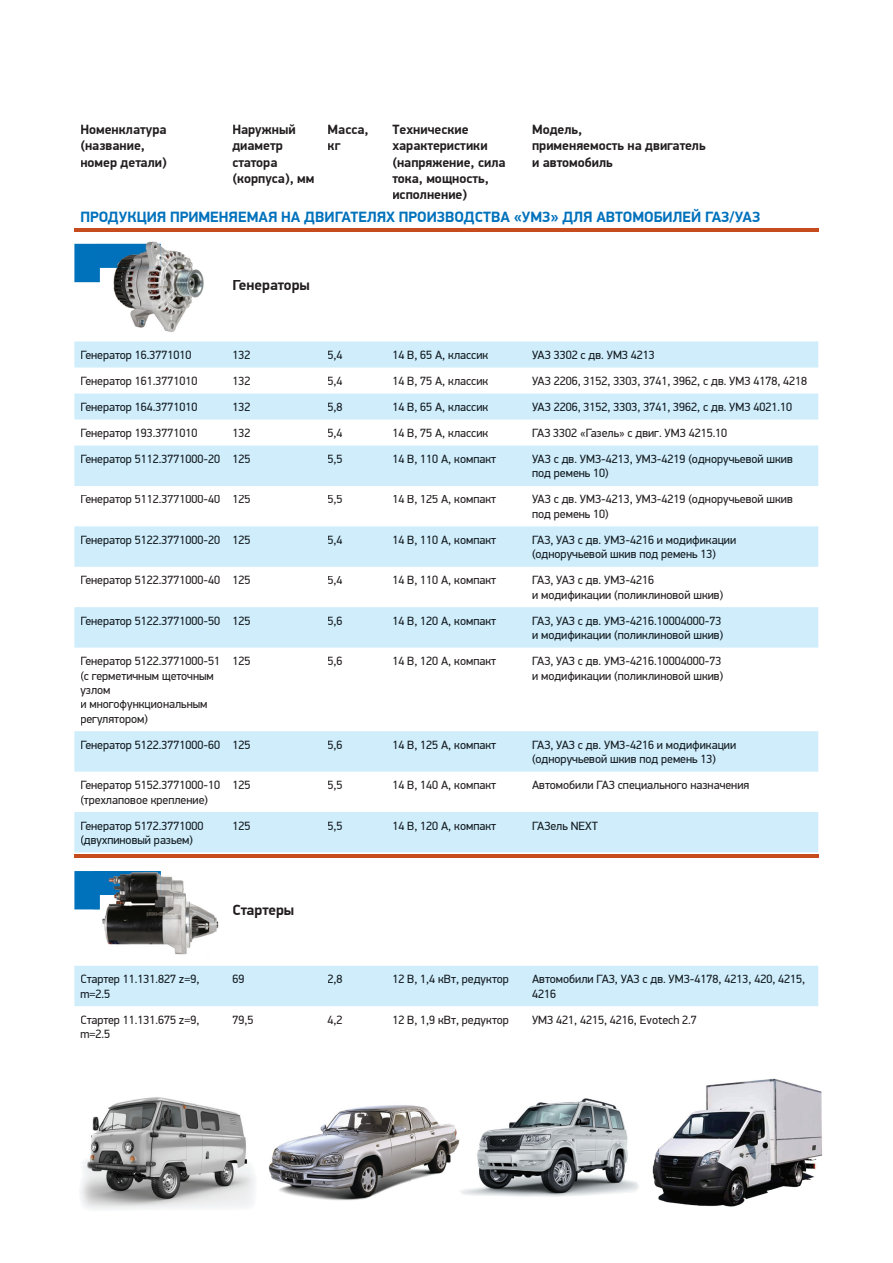
<style>
.page{position:relative;width:893px;height:1263px;background:#fff}
.page>*{position:absolute;margin:0;border:0;box-sizing:border-box;transform-origin:0 0}
.t1{font:700 15px "PF Din Display Pro";color:#0071bb}
.t2{font:700 15px "PF Din Display Pro";color:#231f20}
.t3{font:700 13.5px/16.2px "PF Din Display Pro";color:#231f20}
.t4{font:12px/14.4px "PF Din Display Pro";color:#141b21}
.t5{font:12px/14.4px "PF Din Display Pro";color:#231f20}
</style>
<div class="page">
<svg style="left:74px;top:341px;width:744px;height:665px"></svg>
<div style="left:81px;top:351px;width:110px;height:10px;background:#cfedfb"></div>
<div style="left:233px;top:351px;width:17px;height:8px;background:#cfedfb"></div>
<div style="left:328px;top:351px;width:14px;height:10px;background:#cfedfb"></div>
<div style="left:393px;top:351px;width:95px;height:10px;background:#cfedfb"></div>
<div style="left:532px;top:351px;width:122px;height:9px;background:#cfedfb"></div>
<div style="left:81px;top:403px;width:116px;height:10px;background:#cfedfb"></div>
<div style="left:233px;top:403px;width:17px;height:8px;background:#cfedfb"></div>
<div style="left:328px;top:403px;width:14px;height:10px;background:#cfedfb"></div>
<div style="left:393px;top:403px;width:95px;height:10px;background:#cfedfb"></div>
<div style="left:532px;top:403px;width:259px;height:10px;background:#cfedfb"></div>
<div style="left:81px;top:455px;width:139px;height:10px;background:#cfedfb"></div>
<div style="left:233px;top:455px;width:17px;height:8px;background:#cfedfb"></div>
<div style="left:328px;top:455px;width:14px;height:10px;background:#cfedfb"></div>
<div style="left:393px;top:455px;width:103px;height:10px;background:#cfedfb"></div>
<div style="left:532px;top:454px;width:261px;height:11px;background:#cfedfb"></div>
<div style="left:533px;top:469px;width:75px;height:11px;background:#cfedfb"></div>
<div style="left:81px;top:535px;width:139px;height:11px;background:#cfedfb"></div>
<div style="left:233px;top:535px;width:17px;height:9px;background:#cfedfb"></div>
<div style="left:328px;top:536px;width:14px;height:9px;background:#cfedfb"></div>
<div style="left:393px;top:535px;width:103px;height:10px;background:#cfedfb"></div>
<div style="left:533px;top:535px;width:203px;height:11px;background:#cfedfb"></div>
<div style="left:533px;top:549px;width:182px;height:12px;background:#cfedfb"></div>
<div style="left:81px;top:616px;width:139px;height:11px;background:#cfedfb"></div>
<div style="left:233px;top:616px;width:17px;height:9px;background:#cfedfb"></div>
<div style="left:328px;top:616px;width:14px;height:10px;background:#cfedfb"></div>
<div style="left:393px;top:616px;width:103px;height:10px;background:#cfedfb"></div>
<div style="left:533px;top:616px;width:188px;height:10px;background:#cfedfb"></div>
<div style="left:533px;top:630px;width:190px;height:11px;background:#cfedfb"></div>
<div style="left:81px;top:740px;width:139px;height:11px;background:#cfedfb"></div>
<div style="left:233px;top:740px;width:17px;height:9px;background:#cfedfb"></div>
<div style="left:328px;top:740px;width:14px;height:10px;background:#cfedfb"></div>
<div style="left:393px;top:740px;width:103px;height:10px;background:#cfedfb"></div>
<div style="left:533px;top:740px;width:203px;height:11px;background:#cfedfb"></div>
<div style="left:533px;top:754px;width:182px;height:11px;background:#cfedfb"></div>
<div style="left:81px;top:821px;width:122px;height:11px;background:#cfedfb"></div>
<div style="left:81px;top:835px;width:111px;height:11px;background:#cfedfb"></div>
<div style="left:233px;top:821px;width:17px;height:9px;background:#cfedfb"></div>
<div style="left:328px;top:821px;width:14px;height:10px;background:#cfedfb"></div>
<div style="left:393px;top:821px;width:103px;height:10px;background:#cfedfb"></div>
<div style="left:533px;top:821px;width:65px;height:9px;background:#cfedfb"></div>
<div style="left:81px;top:975px;width:118px;height:11px;background:#cfedfb"></div>
<div style="left:81px;top:989px;width:29px;height:9px;background:#cfedfb"></div>
<div style="left:233px;top:975px;width:11px;height:8px;background:#cfedfb"></div>
<div style="left:328px;top:975px;width:14px;height:10px;background:#cfedfb"></div>
<div style="left:393px;top:975px;width:115px;height:11px;background:#cfedfb"></div>
<div style="left:532px;top:974px;width:273px;height:11px;background:#cfedfb"></div>
<div style="left:532px;top:989px;width:24px;height:9px;background:#cfedfb"></div>
<hr style="left:74px;top:228px;width:745px;height:3px;background:#c64c1e">
<hr style="left:74px;top:854px;width:745px;height:3px;background:#c64c1e">
<svg style="left:74px;top:244px;width:22px;height:38px"></svg>
<svg style="left:74px;top:871px;width:19px;height:38px"></svg>
<img style="left:96px;top:241px;width:108px;height:91px">
<img style="left:96px;top:244px;width:65px;height:38px">
<img style="left:93px;top:863px;width:134px;height:100px">
<img style="left:93px;top:871px;width:68px;height:38px">
<img style="left:80px;top:1097px;width:175px;height:113px">
<img style="left:461px;top:1098px;width:176px;height:99px">
<img style="left:268px;top:1105px;width:187px;height:96px">
<img style="left:455px;top:1128px;width:5px;height:22px">
<img style="left:637px;top:1078px;width:185px;height:129px">
<p class="t3" style="left:80px;top:122px;width:88px">Номенклатура (название, номер детали)</p>
<p class="t3" style="left:232px;top:122px;width:84px">Наружный диаметр статора (корпуса), мм</p>
<p class="t3" style="left:328px;top:122px;width:42px">Масса, кг</p>
<p class="t3" style="left:392px;top:122px;width:115px">Технические характеристики (напряжение, сила тока, мощность, исполнение)</p>
<p class="t3" style="left:532px;top:122px;width:175px">Модель,<br>применяемость на двигатель и автомобиль</p>
<p class="t1" style="left:80px;top:208px;width:681px">ПРОДУКЦИЯ ПРИМЕНЯЕМАЯ НА ДВИГАТЕЛЯХ ПРОИЗВОДСТВА «УМЗ» ДЛЯ АВТОМОБИЛЕЙ ГАЗ/УАЗ</p>
<p class="t2" style="left:232px;top:276px;width:79px">Генераторы</p>
<p class="t4" style="left:80px;top:348px;width:113px">Генератор 16.3771010</p>
<p class="t4" style="left:232px;top:348px;width:19px">132</p>
<p class="t4" style="left:328px;top:348px;width:16px">5,4</p>
<p class="t4" style="left:392px;top:348px;width:97px">14 В, 65 А, классик</p>
<p class="t4" style="left:532px;top:348px;width:124px">УАЗ 3302 с дв. УМЗ 4213</p>
<p class="t5" style="left:80px;top:374px;width:119px">Генератор 161.3771010</p>
<p class="t5" style="left:232px;top:374px;width:19px">132</p>
<p class="t5" style="left:328px;top:374px;width:16px">5,4</p>
<p class="t5" style="left:392px;top:374px;width:97px">14 В, 75 А, классик</p>
<p class="t5" style="left:532px;top:374px;width:277px">УАЗ 2206, 3152, 3303, 3741, 3962, с дв. УМЗ 4178, 4218</p>
<p class="t4" style="left:80px;top:400px;width:119px">Генератор 164.3771010</p>
<p class="t4" style="left:232px;top:400px;width:19px">132</p>
<p class="t4" style="left:328px;top:400px;width:16px">5,8</p>
<p class="t4" style="left:392px;top:400px;width:97px">14 В, 65 А, классик</p>
<p class="t4" style="left:532px;top:400px;width:261px">УАЗ 2206, 3152, 3303, 3741, 3962, с дв. УМЗ 4021.10</p>
<p class="t5" style="left:80px;top:426px;width:119px">Генератор 193.3771010</p>
<p class="t5" style="left:232px;top:426px;width:19px">132</p>
<p class="t5" style="left:328px;top:426px;width:16px">5,4</p>
<p class="t5" style="left:392px;top:426px;width:97px">14 В, 75 А, классик</p>
<p class="t5" style="left:532px;top:426px;width:197px">ГАЗ 3302 «Газель» с двиг. УМЗ 4215.10</p>
<p class="t4" style="left:80px;top:452px;width:171px">Генератор 5112.3771000-20 125</p>
<p class="t4" style="left:328px;top:452px;width:16px">5,5</p>
<p class="t4" style="left:392px;top:452px;width:105px">14 В, 110 А, компакт</p>
<p class="t4" style="left:532px;top:452px;width:262px">УАЗ с дв. УМЗ-4213, УМЗ-4219 (одноручьевой шкив под ремень 10)</p>
<p class="t5" style="left:80px;top:492px;width:171px">Генератор 5112.3771000-40 125</p>
<p class="t5" style="left:328px;top:492px;width:16px">5,5</p>
<p class="t5" style="left:392px;top:492px;width:105px">14 В, 125 А, компакт</p>
<p class="t5" style="left:532px;top:492px;width:262px">УАЗ с дв. УМЗ-4213, УМЗ-4219 (одноручьевой шкив под ремень 10)</p>
<p class="t4" style="left:80px;top:533px;width:171px">Генератор 5122.3771000-20 125</p>
<p class="t4" style="left:328px;top:533px;width:16px">5,4</p>
<p class="t4" style="left:392px;top:533px;width:105px">14 В, 110 А, компакт</p>
<p class="t4" style="left:532px;top:533px;width:206px">ГАЗ, УАЗ с дв. УМЗ-4216 и модификации (одноручьевой шкив под ремень 13)</p>
<p class="t5" style="left:80px;top:573px;width:171px">Генератор 5122.3771000-40 125</p>
<p class="t5" style="left:328px;top:573px;width:16px">5,4</p>
<p class="t5" style="left:392px;top:573px;width:105px">14 В, 110 А, компакт</p>
<p class="t5" style="left:532px;top:573px;width:193px">ГАЗ, УАЗ с дв. УМЗ-4216<br>и модификации (поликлиновой шкив)</p>
<p class="t4" style="left:80px;top:614px;width:171px">Генератор 5122.3771000-50 125</p>
<p class="t4" style="left:328px;top:614px;width:16px">5,6</p>
<p class="t4" style="left:392px;top:614px;width:105px">14 В, 120 А, компакт</p>
<p class="t4" style="left:532px;top:614px;width:193px">ГАЗ, УАЗ с дв. УМЗ-4216.10004000-73 и модификации (поликлиновой шкив)</p>
<p class="t5" style="left:80px;top:654px;width:141px">Генератор 5122.3771000-51 (с герметичным щеточным узлом<br>и многофункциональным регулятором)</p>
<p class="t5" style="left:232px;top:654px;width:19px">125</p>
<p class="t5" style="left:328px;top:654px;width:16px">5,6</p>
<p class="t5" style="left:392px;top:654px;width:105px">14 В, 120 А, компакт</p>
<p class="t5" style="left:532px;top:654px;width:193px">ГАЗ, УАЗ с дв. УМЗ-4216.10004000-73 и модификации (поликлиновой шкив)</p>
<p class="t4" style="left:80px;top:738px;width:171px">Генератор 5122.3771000-60 125</p>
<p class="t4" style="left:328px;top:738px;width:16px">5,6</p>
<p class="t4" style="left:392px;top:738px;width:105px">14 В, 125 А, компакт</p>
<p class="t4" style="left:532px;top:738px;width:206px">ГАЗ, УАЗ с дв. УМЗ-4216 и модификации (одноручьевой шкив под ремень 13)</p>
<p class="t5" style="left:80px;top:778px;width:141px">Генератор 5152.3771000-10 (трехлаповое крепление)</p>
<p class="t5" style="left:232px;top:778px;width:19px">125</p>
<p class="t5" style="left:328px;top:778px;width:16px">5,5</p>
<p class="t5" style="left:392px;top:778px;width:105px">14 В, 140 А, компакт</p>
<p class="t5" style="left:532px;top:778px;width:219px">Автомобили ГАЗ специального назначения</p>
<p class="t4" style="left:80px;top:818px;width:125px">Генератор 5172.3771000 (двухпиновый разьем)</p>
<p class="t4" style="left:232px;top:818px;width:19px">125</p>
<p class="t4" style="left:328px;top:818px;width:16px">5,5</p>
<p class="t4" style="left:392px;top:818px;width:105px">14 В, 120 А, компакт</p>
<p class="t4" style="left:532px;top:818px;width:67px">ГАЗель NEXT</p>
<p class="t2" style="left:232px;top:900px;width:63px">Стартеры</p>
<p class="t4" style="left:80px;top:972px;width:120px">Стартер 11.131.827 z=9, m=2.5</p>
<p class="t4" style="left:232px;top:972px;width:13px">69</p>
<p class="t4" style="left:328px;top:972px;width:16px">2,8</p>
<p class="t4" style="left:392px;top:972px;width:118px">12 В, 1,4 кВт, редуктор</p>
<p class="t4" style="left:532px;top:972px;width:275px">Автомобили ГАЗ, УАЗ с дв. УМЗ-4178, 4213, 420, 4215,<br>4216</p>
<p class="t5" style="left:80px;top:1012px;width:120px">Стартер 11.131.675 z=9, m=2.5</p>
<p class="t5" style="left:232px;top:1012px;width:22px">79,5</p>
<p class="t5" style="left:328px;top:1012px;width:16px">4,2</p>
<p class="t5" style="left:392px;top:1012px;width:118px">12 В, 1,9 кВт, редуктор</p>
<p class="t5" style="left:532px;top:1012px;width:166px">УМЗ 421, 4215, 4216, Evotech 2.7</p>
</div>
